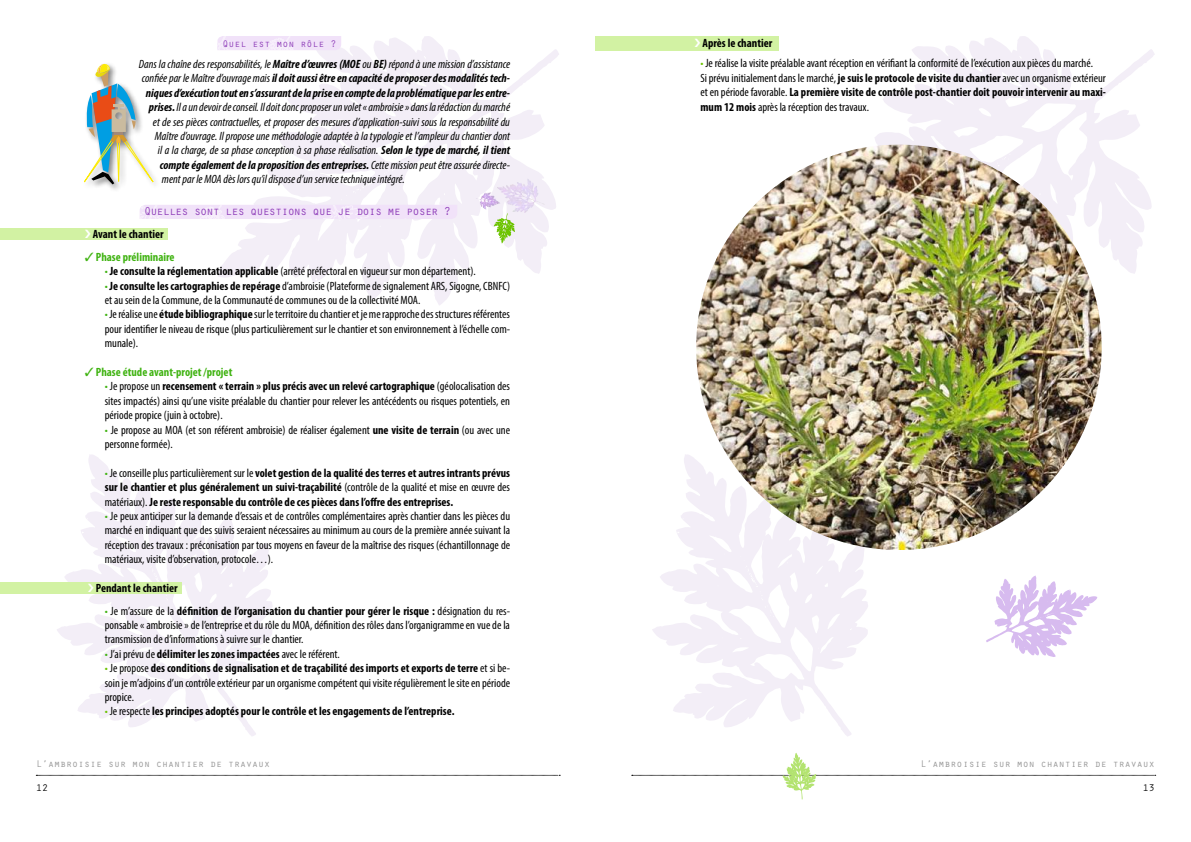
<style>
.page{position:relative;width:1191px;height:842px;background:#fff}
.page>*{position:absolute;margin:0;border:0;box-sizing:border-box;transform-origin:0 0}
.t1{font:condensed 12px/14.4px "Myriad Pro";color:#000;text-align:justify}
.t2{font:italic condensed 12px "Myriad Pro";color:#000}
.t3{font:700 condensed 12px/14.4px "Myriad Pro";color:#000;text-align:justify}
.t4{font:italic 700 condensed 12px "Myriad Pro";color:#000}
.t5{font:700 condensed 12px "Myriad Pro";color:#40b312}
.t6{font:12px "Orator Std";letter-spacing:-.08em;color:#8f3fb9}
.t7{font:10px "Orator Std";color:#989898}
.t8{font:10px "Orator Std";color:#8f3fb9}
.t9{font:10px "Orator Std";color:#000}
.s1{color:#6cc300}
.s2{font-weight:700}
.s3{font-weight:400}
.s4{color:#40b312}
.s5{font-weight:400;color:#40b312}
.s6{font-weight:400;color:#6cc300}
</style>
<div class="page">
<svg style="left:36px;top:775px;width:524px;height:1px"></svg>
<svg style="left:218px;top:36px;width:341px;height:269px"></svg>
<svg style="left:57px;top:455px;width:216px;height:281px"></svg>
<svg style="left:813px;top:36px;width:342px;height:270px"></svg>
<svg style="left:652px;top:454px;width:216px;height:282px;fill:#f3eef7"></svg>
<svg style="left:140px;top:205px;width:317px;height:15px;background:#f2e4f9"></svg>
<svg style="left:217px;top:36px;width:124px;height:14px;background:#f1e4f9"></svg>
<div style="left:0;top:228px;width:167px;height:12px;background:#d2f2a3"></div>
<div style="left:0;top:582px;width:181px;height:12px;background:#d2f2a3"></div>
<svg style="left:494px;top:213px;width:21px;height:30px"></svg>
<img style="left:497px;top:179px;width:32px;height:13px">
<svg style="left:84px;top:63px;width:72px;height:122px"></svg>
<svg style="left:986px;top:575px;width:111px;height:82px"></svg>
<svg style="left:632px;top:753px;width:523px;height:46px"></svg>
<div style="left:595px;top:37px;width:183px;height:14px;background:#d2f2a3"></div>
<img style="left:696px;top:145px;width:405px;height:405px;border-radius:203px">
<p class="t8" style="left:223px;top:36px;width:116px">Quel est mon rôle ?</p>
<p class="t3" style="left:702px;top:36px;width:71px">Après le chantier</p>
<p class="t1" style="left:700px;top:56px;width:407px;text-align:left"><span class="s1">•</span> Je réalise la visite préalable avant réception en vérifiant la conformité de l’exécution aux pièces du marché.<br>Si prévu initialement dans le marché, <span class="s2">je suis le protocole de visite du chantier</span> avec un organisme extérieur et en période favorable. <span class="s2">La première visite de contrôle post-chantier doit pouvoir intervenir au maxi&shy;mum 12 mois</span> après la réception des travaux.</p>
<p class="t2" style="left:139px;top:57px;width:372px">Dans la chaîne des responsabilités, le <span class="s2">Maître d’œuvres (MOE</span> ou <span class="s2">BE)</span> répond à une mission d’assistance</p>
<p class="t4" style="left:142px;top:71px;width:369px"><span class="s3">confiée par le Maître d’ouvrage mais</span> il doit aussi être en capacité de proposer des modalités tech-</p>
<p class="t4" style="left:146px;top:85px;width:365px">niques d’exécution tout en s’assurant de la prise en compte de la problématique par les entre-</p>
<p class="t2" style="left:149px;top:100px;width:362px"><span class="s2">prises.</span> Il a un devoir de conseil. Il doit donc proposer un volet « ambroisie » dans la rédaction du marché</p>
<p class="t2" style="left:153px;top:114px;width:358px">et de ses pièces contractuelles, et proposer des mesures d’application-suivi sous la responsabilité du</p>
<p class="t2" style="left:155px;top:129px;width:357px">Maître d’ouvrage. Il propose une méthodologie adaptée à la typologie et l’ampleur du chantier dont</p>
<p class="t2" style="left:158px;top:143px;width:354px">il a la charge, de sa phase conception à sa phase réalisation. <span class="s2">Selon le type de marché, il tient</span></p>
<p class="t4" style="left:160px;top:157px;width:352px">compte également de la proposition des entreprises. <span class="s3">Cette mission peut être assurée directe-</span></p>
<p class="t2" style="left:162px;top:172px;width:244px">ment par le MOA dès lors qu’il dispose d’un service technique intégré.</p>
<p class="t6" style="left:144px;top:202px;width:308px">Quelles sont les questions que je dois me poser ?</p>
<p class="t3" style="left:93px;top:226px;width:72px">Avant le chantier</p>
<p class="t5" style="left:85px;top:249px;width:91px">✓ Phase préliminaire</p>
<p class="t1" style="left:105px;top:264px;width:372px"><span class="s4">•</span> <span class="s2">Je consulte la réglementation applicable</span> (arrêté préfectoral en vigueur sur mon département).</p>
<p class="t1" style="left:105px;top:278px;width:407px"><span class="s4">•</span> <span class="s2">Je consulte lescartographies de repérage</span> d’ambroisie (Plateforme de signalement ARS, Sigogne, CBNFC) et au sein de la Commune, de la Communauté de communes ou de la collectivité MOA.</p>
<p class="t1" style="left:105px;top:307px;width:407px"><span class="s4">•</span> Je réalise une <span class="s2">étude bibliographique</span> sur le territoire du chantier et je me rapproche des structures référentes pour identifier le niveau de risque (plus particulièrement sur le chantier et son environnement à l’échelle com&shy;munale).</p>
<p class="t5" style="left:85px;top:364px;width:149px">✓ Phase étude avant-projet /projet</p>
<p class="t1" style="left:105px;top:379px;width:407px"><span class="s4">•</span> Je propose un <span class="s2">recensement « terrain » plus précis avec un relevé cartographique</span> (géolocalisation des sites impactés) ainsi qu’une visite préalable du chantier pour relever les antécédents ou risques potentiels, en période propice (juin à octobre).</p>
<p class="t1" style="left:105px;top:422px;width:407px"><span class="s4">•</span> Je propose au MOA (et son référent ambroisie) de réaliser également <span class="s2">une visite de terrain</span> (ou avec une personne formée).</p>
<p class="t3" style="left:105px;top:465px;width:407px"><span class="s5">•</span> <span class="s3">Je conseille plus particulièrement sur le</span> volet gestion de la qualité des terres et autres intrants prévus sur le chantier et plus généralement un suivi-traçabilité <span class="s3">(contrôle de la qualité et mise en œuvre des matériaux).</span> Je reste responsable du contrôle de ces pièces dans l’offre des entreprises.</p>
<p class="t1" style="left:105px;top:509px;width:407px"><span class="s4">•</span> Je peux anticiper sur la demande d’essais et de contrôles complémentaires après chantier dans les pièces du marché en indiquant que des suivis seraient nécessaires au minimum au cours de la première année suivant la réception des travaux : préconisation par tous moyens en faveur de la maîtrise des risques (échantillonnage de matériaux, visite d’observation, protocole…).</p>
<p class="t3" style="left:96px;top:580px;width:83px">Pendant le chantier</p>
<p class="t1" style="left:105px;top:603px;width:407px"><span class="s4">•</span> Je m’assure de la <span class="s2">définition de l’organisation du chantier pour gérer le risque :</span> désignation du res&shy;ponsable « ambroisie » de l’entreprise et du rôle du MOA, définition des rôles dans l’organigramme en vue de la transmission de d’informations à suivre sur le chantier.</p>
<p class="t1" style="left:105px;top:646px;width:236px"><span class="s4">•</span> J’ai prévu de <span class="s2">délimiter les zones impactées</span> avec le référent.</p>
<p class="t1" style="left:105px;top:661px;width:407px"><span class="s1">•</span> Je propose <span class="s2">des conditions de signalisation et de traçabilité des imports et exports de terre</span> et si be&shy;soin je m’adjoins d’un contrôle extérieur par un organisme compétent qui visite régulièrement le site en période propice.</p>
<p class="t3" style="left:105px;top:704px;width:351px"><span class="s6">•</span> <span class="s3">Je respecte</span> les principes adoptés pour le contrôle et les engagements de l’entreprise.</p>
<p class="t7" style="left:36px;top:757px;width:236px">L’ambroisie sur mon chantier de travaux</p>
<p class="t9" style="left:36px;top:781px;width:13px">12</p>
<p class="t7" style="left:920px;top:757px;width:236px">L’ambroisie sur mon chantier de travaux</p>
<p class="t9" style="left:1142px;top:781px;width:13px">13</p>
</div>
